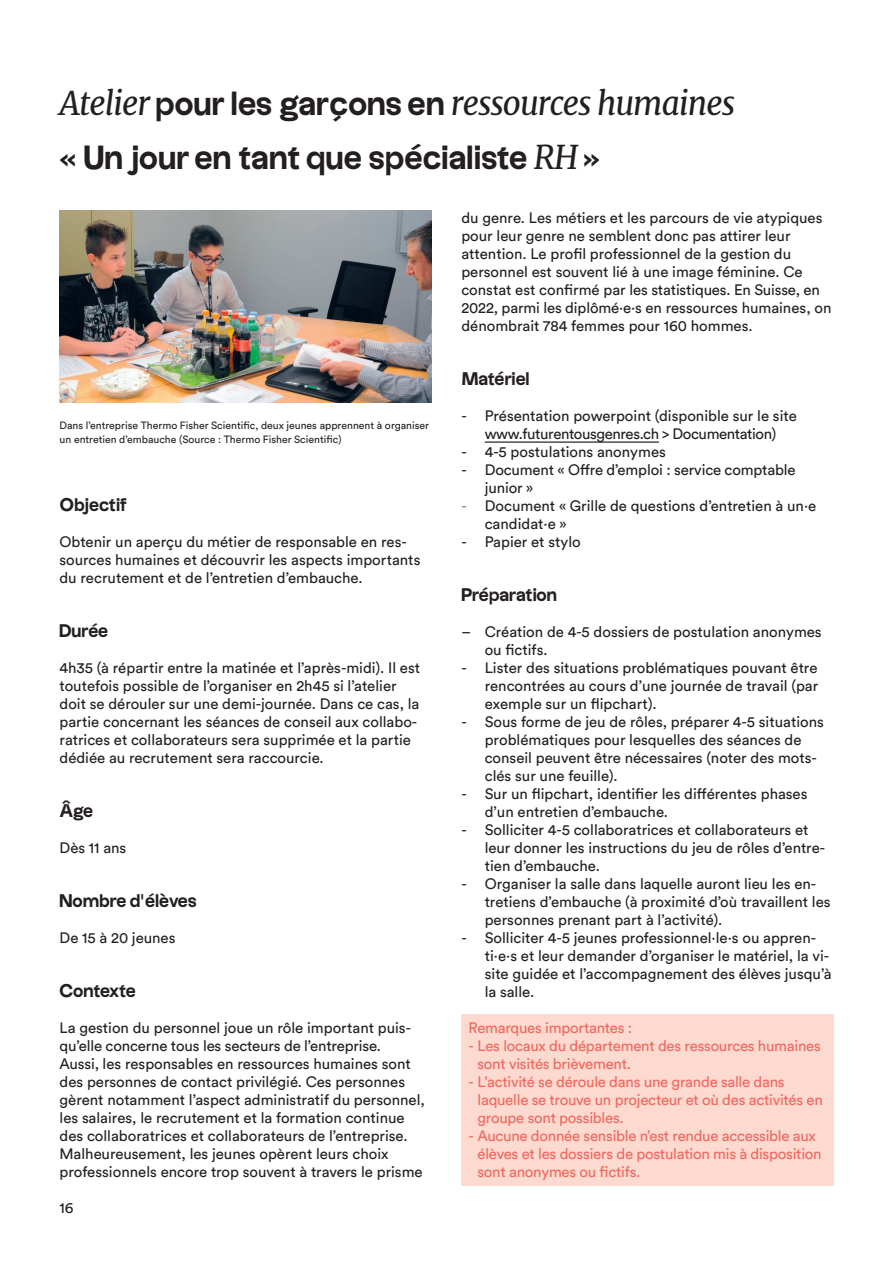
<style>
.page{position:relative;width:893px;height:1263px;background:#fff}
.page>*{position:absolute;margin:0;border:0;box-sizing:border-box;transform-origin:0 0}
.t1{font:italic 33px "Merriweather";letter-spacing:-.03em;color:#231f20;scale:.95 1}
.t2{font:700 33px "Uxum Grotesque";letter-spacing:-.025em;color:#231f20}
.t3{font:700 18px "Uxum Grotesque";letter-spacing:-.035em;color:#231f20}
.t4{font:15px/18px "Circular Std";color:#231f20}
.t5{font:15px/18px "Circular Std";letter-spacing:-.015em;color:#f1665d}
.t6{font:10.5px/13.5px "Circular Std";color:#231f20}
.s1{font-family:"Uxum Grotesque";font-weight:700;font-style:normal}
.s2{font-family:"Merriweather";font-weight:400;font-style:italic}
.s3{color:#5b8ea5}
</style>
<div class="page">
<hr style="left:485px;top:441px;width:174px;height:2px;background:#231f20">
<div style="left:461px;top:1014px;width:372px;height:171px;background:#fcdad0"></div>
<img style="left:60px;top:210px;width:372px;height:193px">
<h1 class="t1" style="left:60px;top:80px;width:713px">Atelier <span class="s1">pour les garçons en</span> ressources humaines</h1>
<h1 class="t2" style="left:60px;top:135px;width:542px">« Un jour en tant que spécialiste <span class="s2">RH</span> »</h1>
<p class="t6" style="left:60px;top:418px;width:371px">Dans l’entreprise Thermo Fisher Scientific, deux jeunes apprennent à organiser un entretien d’embauche (Source : Thermo Fisher Scientific)</p>
<p class="t3" style="left:60px;top:492px;width:70px">Objectif</p>
<p class="t4" style="left:60px;top:532px;width:362px">Obtenir un aperçu du métier de responsable en res&shy;sources humaines et découvrir les aspects importants du recrutement et de l’entretien d’embauche.</p>
<p class="t3" style="left:60px;top:618px;width:50px">Durée</p>
<p class="t4" style="left:60px;top:658px;width:362px">4h35 (à répartir entre la matinée et l’après-midi). Il est toutefois possible de l’organiser en 2h45 si l’atelier doit se dérouler sur une demi-journée. Dans ce cas, la partie concernant les séances de conseil aux collabo&shy;ratrices et collaborateurs sera supprimée et la partie dédiée au recrutement sera raccourcie.</p>
<p class="t3" style="left:60px;top:798px;width:35px">Âge</p>
<p class="t4" style="left:60px;top:838px;width:68px">Dès 11 ans</p>
<p class="t3" style="left:60px;top:888px;width:139px">Nombre d’élèves</p>
<p class="t4" style="left:60px;top:928px;width:117px">De 15 à 20 jeunes</p>
<p class="t3" style="left:60px;top:978px;width:78px">Contexte</p>
<p class="t4" style="left:60px;top:1018px;width:367px">La gestion du personnel joue un rôle important puis&shy;qu’elle concerne tous les secteurs de l’entreprise.<br>Aussi, les responsables en ressources humaines sont des personnes de contact privilégié. Ces personnes gèrent notamment l’aspect administratif du personnel, les salaires, le recrutement et la formation continue des collaboratrices et collaborateurs de l’entreprise.<br>Malheureusement, les jeunes opèrent leurs choix professionnels encore trop souvent à travers le prisme</p>
<p class="t4" style="left:60px;top:1198px;width:16px">16</p>
<p class="t4" style="left:461px;top:208px;width:372px">du genre. Les métiers et les parcours de vie atypiques pour leur genre ne semblent donc pas attirer leur attention. Le profil professionnel de la gestion du personnel est souvent lié à une image féminine. Ce constat est confirmé par les statistiques. En Suisse, en 2022, parmi les diplômé·e·s en ressources humaines, on dénombrait 784 femmes pour 160 hommes.</p>
<p class="t3" style="left:461px;top:366px;width:70px">Matériel</p>
<p class="t4" style="left:461px;top:406px;width:337px;text-align:center">- Présentation powerpoint (disponible sur le site www.futurentousgenres.ch &gt; Documentation)</p>
<p class="t4" style="left:461px;top:442px;width:206px">- 4-5 postulations anonymes</p>
<p class="t4" style="left:485px;top:460px;width:312px;text-indent:-23px">- Document « Offre d’emploi : service comptable junior »</p>
<p class="t4" style="left:485px;top:496px;width:333px;text-indent:-23px"><span class="s3">-</span> Document « Grille de questions d’entretien à un·e candidat·e »</p>
<p class="t4" style="left:461px;top:532px;width:121px">- Papier et stylo</p>
<p class="t3" style="left:461px;top:582px;width:97px">Préparation</p>
<p class="t4" style="left:485px;top:622px;width:338px;text-indent:-23px">– Création de 4-5 dossiers de postulation anonymes ou fictifs.</p>
<p class="t4" style="left:485px;top:658px;width:335px;text-align:justify;text-indent:-23px">- Lister des situations problématiques pouvant être rencontrées au cours d’une journée de travail (par exemple sur un flipchart).</p>
<p class="t4" style="left:485px;top:712px;width:341px;text-indent:-23px">- Sous forme de jeu de rôles, préparer 4-5 situations problématiques pour lesquelles des séances de conseil peuvent être nécessaires (noter des mots&shy;clés sur une feuille).</p>
<p class="t4" style="left:485px;top:784px;width:324px;text-indent:-23px">- Sur un flipchart, identifier les différentes phases d’un entretien d’embauche.</p>
<p class="t4" style="left:485px;top:820px;width:342px;text-indent:-23px">- Solliciter 4-5 collaboratrices et collaborateurs et leur donner les instructions du jeu de rôles d’entre&shy;tien d’embauche.</p>
<p class="t4" style="left:485px;top:874px;width:347px;text-indent:-23px">- Organiser la salle dans laquelle auront lieu les en&shy;tretiens d’embauche (à proximité d’où travaillent les personnes prenant part à l’activité).</p>
<p class="t4" style="left:485px;top:928px;width:348px;text-indent:-23px">- Solliciter 4-5 jeunes professionnel·le·s ou appren&shy;ti·e·s et leur demander d’organiser le matériel, la vi&shy;site guidée et l’accompagnement des élèves jusqu’à la salle.</p>
<p class="t5" style="left:469px;top:1018px;width:165px">Remarques importantes :</p>
<p class="t5" style="left:477px;top:1036px;width:345px;text-indent:-9px">- Les locaux du département des ressources humaines sont visités brièvement.</p>
<p class="t5" style="left:477px;top:1072px;width:347px;text-indent:-9px">- L’activité se déroule dans une grande salle dans laquelle se trouve un projecteur et où des activités en groupe sont possibles.</p>
<p class="t5" style="left:477px;top:1126px;width:346px;text-indent:-9px">- Aucune donnée sensible n’est rendue accessible aux élèves et les dossiers de postulation mis à disposition sont anonymes ou fictifs.</p>
</div>
